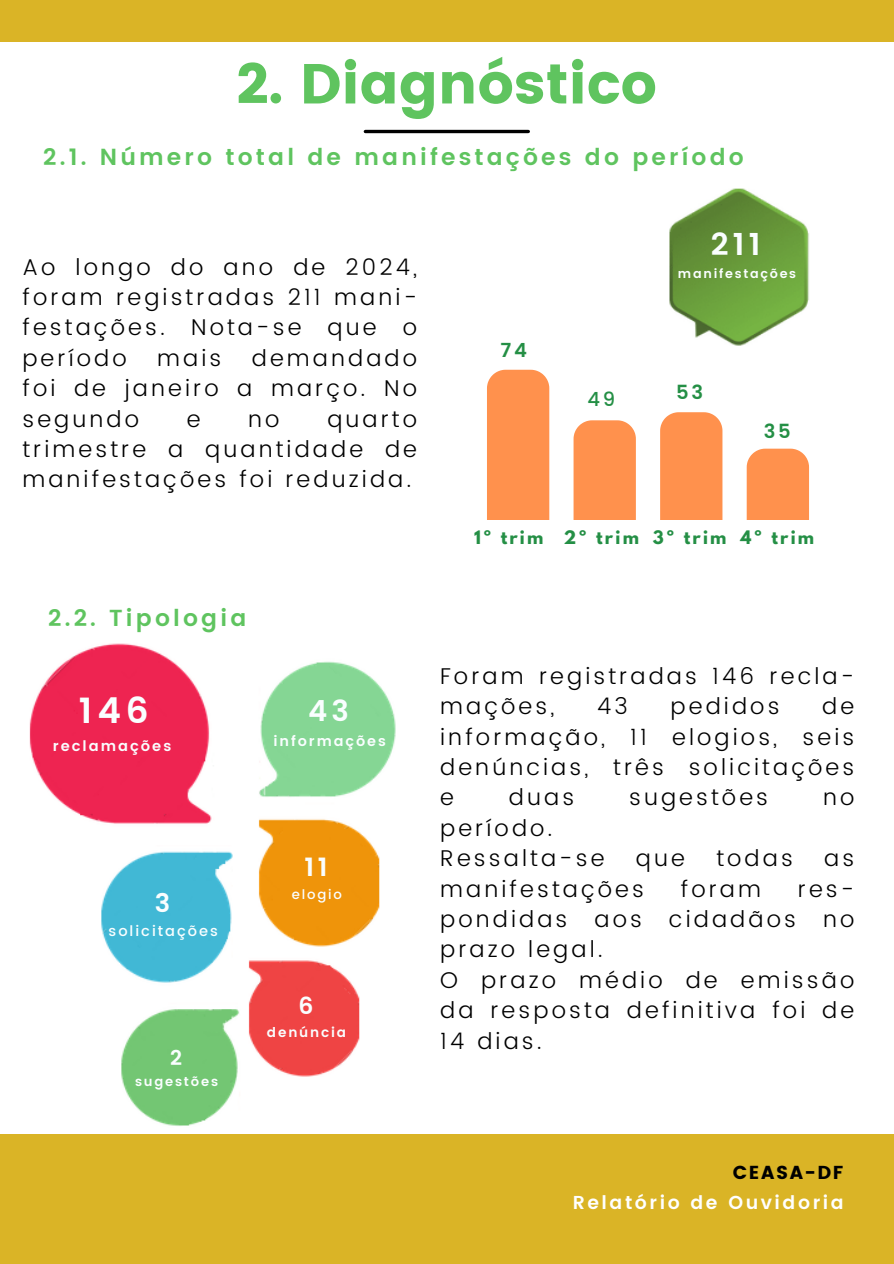
<style>
.page{position:relative;width:894px;height:1264px;background:#fff}
.page>*{position:absolute;margin:0;border:0;box-sizing:border-box;transform-origin:0 0}
.t1{font:56.25px "Poppins";color:#5fc45f}
.t2{font:600 35.7px "Poppins";color:#fafeff}
.t3{font:600 31.05px "Poppins";color:#fafeff}
.t4{font:600 29.1px "Poppins";color:#fafeff}
.t5{font:600 25.95px "Poppins";color:#fafeff}
.t6{font:600 25.65px "Poppins";color:#fafeff}
.t7{font:600 23.4px "Poppins";color:#fafeff}
.t8{font:600 23.25px "Poppins";letter-spacing:.135em;color:#5fc45f}
.t9{font:300 22.8px/30.3px "Poppins";letter-spacing:.135em;color:#000;text-align:justify}
.t10{font:600 20.85px "Poppins";color:#fafeff}
.t11{font:600 19.5px "Poppins";color:#248f45}
.t12{font:500 19.5px "Poppins";color:#248f45}
.t13{font:600 18.75px "Poppins";letter-spacing:.135em;color:#fff}
.t14{font:18.75px "Poppins";letter-spacing:.09em;color:#000}
.t15{font:700 16.5px "League Spartan";letter-spacing:.135em;color:#248f45}
.t16{font:500 14.55px "Poppins";letter-spacing:.135em;color:#fafeff}
.t17{font:600 14.55px "Poppins";letter-spacing:.135em;color:#fafeff}
.t18{font:600 14.25px "Poppins";letter-spacing:.135em;color:#fafeff}
.t19{font:600 13.5px "Poppins";letter-spacing:.135em;color:#fafeff}
.t20{font:500 13.2px "Poppins";letter-spacing:.135em;color:#fafeff}
.t21{font:600 13.05px "Poppins";letter-spacing:.135em;color:#fafeff}
.t22{font:600 12.6px "Poppins";letter-spacing:.135em;color:#fafeff}
</style>
<div class="page">
<div style="left:0;top:1133px;width:893px;height:130px;background:#dab426"></div>
<div style="left:0;top:0;width:893px;height:42px;background:#dab426"></div>
<hr style="left:365px;top:130px;width:163px;height:3px;background:#000">
<div style="left:487px;top:370px;width:62px;height:149px;background:#ff914d"></div>
<div style="left:573px;top:420px;width:62px;height:99px;background:#ff914d"></div>
<div style="left:660px;top:412px;width:62px;height:107px;background:#ff914d"></div>
<div style="left:746px;top:448px;width:62px;height:71px;background:#ff914d"></div>
<img style="left:669px;top:188px;width:140px;height:158px">
<img style="left:29px;top:643px;width:367px;height:483px">
<h6 class="t1" style="left:236px;top:51px;width:422px">2. Diagnóstico</h6>
<h2 class="t8" style="left:43px;top:144px;width:701px">2.1. Número total de manifestações do período</h2>
<p class="t9" style="left:22px;top:252px;width:396px">Ao longo do ano de 2024, foram registradas 211 mani&shy;festações. Nota-se que o período</p>
<p class="t9" style="left:157px;top:343px;width:66px">mais</p>
<p class="t9" style="left:22px;top:343px;width:396px;text-indent:229px">demandado foi de janeiro a março. No segundo</p>
<p class="t9" style="left:22px;top:403px;width:396px;text-indent:305px">quarto trimestre a quantidade de manifestações foi reduzida.</p>
<p class="t9" style="left:187px;top:403px;width:15px">e</p>
<p class="t9" style="left:248px;top:403px;width:33px">no</p>
<p class="t11" style="left:500px;top:338px;width:28px">74</p>
<p class="t12" style="left:587px;top:388px;width:29px">49</p>
<p class="t3" style="left:710px;top:226px;width:52px">211</p>
<h6 class="t22" style="left:677px;top:267px;width:120px">manifestações</h6>
<p class="t11" style="left:676px;top:381px;width:28px">53</p>
<p class="t11" style="left:763px;top:420px;width:28px">35</p>
<p class="t15" style="left:474px;top:529px;width:71px">1º trim</p>
<p class="t15" style="left:563px;top:529px;width:77px">2º trim</p>
<p class="t15" style="left:652px;top:529px;width:75px">3º trim</p>
<p class="t15" style="left:740px;top:529px;width:75px">4º trim</p>
<p class="t8" style="left:48px;top:604px;width:199px">2.2. Tipologia</p>
<p class="t2" style="left:79px;top:690px;width:71px">146</p>
<h1 class="t17" style="left:53px;top:737px;width:120px">reclamações</h1>
<h3 class="t4" style="left:308px;top:694px;width:42px">43</h3>
<p class="t18" style="left:273px;top:732px;width:114px">informações</p>
<p class="t6" style="left:155px;top:888px;width:17px">3</p>
<p class="t16" style="left:108px;top:922px;width:111px">solicitações</p>
<p class="t10" style="left:170px;top:1045px;width:13px">2</p>
<p class="t21" style="left:135px;top:1073px;width:85px">sugestões</p>
<p class="t5" style="left:304px;top:852px;width:25px">11</p>
<h2 class="t20" style="left:292px;top:886px;width:52px">elogio</h2>
<p class="t7" style="left:298px;top:992px;width:17px">6</p>
<p class="t19" style="left:267px;top:1024px;width:81px">denúncia</p>
<p class="t9" style="left:440px;top:661px;width:415px">Foram registradas 146 recla&shy;mações,</p>
<p class="t9" style="left:597px;top:691px;width:32px">43</p>
<p class="t9" style="left:670px;top:691px;width:110px">pedidos</p>
<p class="t9" style="left:440px;top:691px;width:415px;text-indent:382px">de informação, 11 elogios, seis denúncias, três solicitações e</p>
<p class="t9" style="left:508px;top:782px;width:67px">duas</p>
<p class="t9" style="left:629px;top:782px;width:140px">sugestões</p>
<p class="t9" style="left:822px;top:782px;width:33px">no</p>
<p class="t9" style="left:440px;top:812px;width:166px">período.<br>Ressalta-se</p>
<p class="t9" style="left:635px;top:843px;width:50px">que</p>
<p class="t9" style="left:716px;top:843px;width:78px">todas</p>
<p class="t9" style="left:824px;top:843px;width:32px">as</p>
<p class="t9" style="left:440px;top:873px;width:205px">manifestações</p>
<p class="t9" style="left:680px;top:873px;width:82px">foram</p>
<p class="t9" style="left:440px;top:873px;width:415px;text-align:left;text-indent:357px">res&shy;pondidas aos cidadãos no prazo legal.<br>O prazo médio de emissão da resposta definitiva foi de<br>14 dias.</p>
<h6 class="t14" style="left:732px;top:1161px;width:112px">CEASA-DF</h6>
<h6 class="t13" style="left:572px;top:1191px;width:272px">Relatório de Ouvidoria</h6>
</div>
